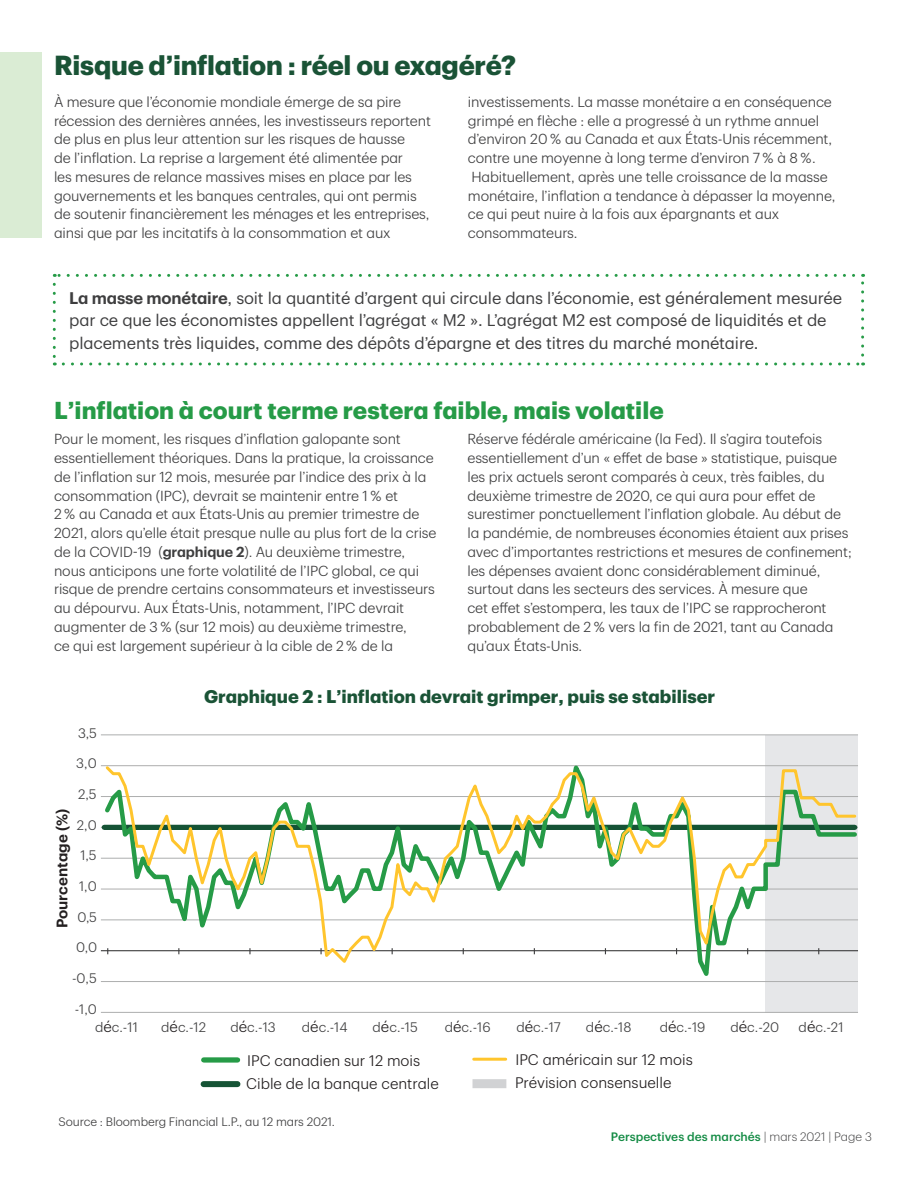
<style>
.page{position:relative;width:918px;height:1188px;background:#fff}
.page>*{position:absolute;margin:0;border:0;box-sizing:border-box;transform-origin:0 0}
.Subheader_1_-_Bold{font:700 27px "TD Graphik";letter-spacing:-.01em;color:#1a5336}
.Subheader_2-_361__Bo{font:700 24px "TD Graphik";color:#269b47}
.Graph_title{font:700 18px "TD Graphik";color:#1a5336}
.t1{font:600 18px "TD Graphik";color:#155335}
.t2{font:16.5px/22.5px "TD Graphik";letter-spacing:-.01em;color:#3e3e3f}
.t3{font:300 15px/23.1px "TD Graphik";color:#231f20}
.t4{font:600 15px "TD Graphik";color:#231f20}
.Body_copy_1_-_9_5_12{font:300 14.25px/18.8px "TD Graphik";letter-spacing:-.01em;color:#3e3e3f}
.t5{font:300 13.5px "TD Graphik";color:#3e3e3f}
.Footnotes_8pt{font:300 12px "TD Graphik";letter-spacing:-.01em;color:#3e3e3f}
.t6{font:500 12px "TD Graphik";color:#138b44}
.s1{font-weight:600}
.s2{font-size:15px;color:#231f20}
.s3{font-weight:300;color:#3e3e3f}
</style>
<div class="page">
<svg style="left:53px;top:284px;width:3px;height:81px"></svg>
<svg style="left:63px;top:362px;width:801px;height:3px"></svg>
<svg style="left:861px;top:274px;width:3px;height:81px"></svg>
<svg style="left:54px;top:274px;width:800px;height:3px"></svg>
<div style="left:766px;top:735px;width:92px;height:277px;background:#e6e7e9"></div>
<hr style="left:101px;top:735px;width:757px;height:1px;background:#adaeae">
<hr style="left:101px;top:1012px;width:757px;height:1px;background:#adaeae">
<div style="left:204px;top:1057px;width:34px;height:6px;background:#269b47"></div>
<div style="left:204px;top:1081px;width:33px;height:6px;background:#155335"></div>
<hr style="left:474px;top:1058px;width:32px;height:3px;background:#ffc52d">
<svg style="left:101px;top:754px;width:757px;height:236px"></svg>
<svg style="left:103px;top:764px;width:755px;height:202px"></svg>
<div style="left:473px;top:1079px;width:33px;height:9px;background:#d1d2d4"></div>
<div style="left:0;top:52px;width:42px;height:186px;background:#daecd4"></div>
<p class="Subheader_1_-_Bold" style="left:54px;top:44px;width:464px">Risque d’inflation : réel ou exagéré?</p>
<p class="Body_copy_1_-_9_5_12" style="left:54px;top:91px;width:379px">À mesure que l’économie mondiale émerge de sa pire récession des dernières années, les investisseurs reportent de plus en plus leur attention sur les risques de hausse<br>de l’inflation. La reprise a largement été alimentée par<br>les mesures de relance massives mises en place par les gouvernements et les banques centrales, qui ont permis de soutenir financièrement les ménages et les entreprises, ainsi que par les incitatifs à la consommation et aux</p>
<p class="Body_copy_1_-_9_5_12" style="left:468px;top:91px;width:369px">investissements. La masse monétaire a en conséquence grimpé en flèche : elle a progressé à un rythme annuel d’environ 20 % au Canada et aux États-Unis récemment, contre une moyenne à long terme d’environ 7 % à 8 %.<br>Habituellement, après une telle croissance de la masse monétaire, l’inflation a tendance à dépasser la moyenne, ce qui peut nuire à la fois aux épargnants et aux consommateurs.</p>
<p class="t2" style="left:69px;top:285px;width:774px"><span class="s1">La masse monétaire</span>, soit la quantité d’argent qui circule dans l’économie, est généralement mesurée par ce que les économistes appellent l’agrégat « M2 ». L’agrégat M2 est composé de liquidités et de placements très liquides, comme des dépôts d’épargne et des titres du marché monétaire.</p>
<p class="Subheader_2-_361__Bo" style="left:54px;top:392px;width:611px">L’inflation à court terme restera faible, mais volatile</p>
<p class="Body_copy_1_-_9_5_12" style="left:54px;top:429px;width:384px">Pour le moment, les risques d’inflation galopante sont essentiellement théoriques. Dans la pratique, la croissance de l’inflation sur 12 mois, mesurée par l’indice des prix à la consommation (IPC), devrait se maintenir entre 1 % et<br>2 % au Canada et aux États-Unis au premier trimestre de 2021, alors qu’elle était presque nulle au plus fort de la crise de la COVID-19 (<span class="s1">graphique 2</span>). Au deuxième trimestre, nous anticipons une forte volatilité de l’IPC global, ce qui risque de prendre certains consommateurs et investisseurs au dépourvu. Aux États-Unis, notamment, l’IPC devrait augmenter de 3 % (sur 12 mois) au deuxième trimestre,<br>ce qui est largement supérieur à la cible de 2 % de la</p>
<p class="Body_copy_1_-_9_5_12" style="left:467px;top:429px;width:386px">Réserve fédérale américaine (la Fed). Il s’agira toutefois essentiellement d’un « effet de base » statistique, puisque les prix actuels seront comparés à ceux, très faibles, du deuxième trimestre de 2020, ce qui aura pour effet de surestimer ponctuellement l’inflation globale. Au début de la pandémie, de nombreuses économies étaient aux prises avec d’importantes restrictions et mesures de confinement; les dépenses avaient donc considérablement diminué, surtout dans les secteurs des services. À mesure que<br>cet effet s’estompera, les taux de l’IPC se rapprocheront probablement de 2 % vers la fin de 2021, tant au Canada qu’aux États-Unis.</p>
<p class="Graph_title" style="left:204px;top:683px;width:513px">Graphique 2 : L’inflation devrait grimper, puis se stabiliser</p>
<p class="t1" style="left:211px;top:679px;width:506px">Graphique 2 : L’inflation devrait grimper, puis se stabiliser</p>
<p class="t5" style="left:78px;top:723px;width:20px">3,5</p>
<p class="t5" style="left:76px;top:753px;width:22px">3,0</p>
<p class="t5" style="left:78px;top:784px;width:20px">2,5</p>
<p class="t4" style="left:51px;top:928px;width:121px;rotate:-90deg">Pourcentage (%)</p>
<p class="t5" style="left:77px;top:815px;width:21px">2,0</p>
<p class="t5" style="left:80px;top:845px;width:18px">1,5</p>
<p class="t5" style="left:79px;top:876px;width:19px">1,0</p>
<p class="t5" style="left:77px;top:907px;width:21px">0,5</p>
<p class="t5" style="left:76px;top:938px;width:22px">0,0</p>
<p class="t5" style="left:72px;top:968px;width:26px">-0,5</p>
<p class="t5" style="left:75px;top:999px;width:24px">-1,0</p>
<p class="t5" style="left:95px;top:1017px;width:44px">d<span class="s2">é</span>c.-11</p>
<p class="t5" style="left:161px;top:1017px;width:46px">d<span class="s2">é</span>c.-12</p>
<p class="t5" style="left:230px;top:1017px;width:47px">d<span class="s2">é</span>c.-13</p>
<p class="t5" style="left:302px;top:1017px;width:47px">d<span class="s2">é</span>c.-14</p>
<p class="t5" style="left:373px;top:1017px;width:47px">d<span class="s2">é</span>c.-15</p>
<p class="t5" style="left:445px;top:1017px;width:47px">d<span class="s2">é</span>c.-16</p>
<p class="t5" style="left:516px;top:1017px;width:46px">d<span class="s2">é</span>c.-17</p>
<p class="t5" style="left:586px;top:1017px;width:47px">d<span class="s2">é</span>c.-18</p>
<p class="t5" style="left:660px;top:1017px;width:47px">d<span class="s2">é</span>c.-19</p>
<p class="t5" style="left:731px;top:1017px;width:50px">d<span class="s2">é</span>c.-20</p>
<p class="t5" style="left:799px;top:1017px;width:46px">d<span class="s2">é</span>c.-21</p>
<p class="t3" style="left:246px;top:1047px;width:194px">IPC canadien sur 12 mois<br>Cible de la banque centrale</p>
<p class="Footnotes_8pt" style="left:58px;top:1113px;width:278px">Source : Bloomberg Financial L.P., au 12 mars 2021.</p>
<p class="t3" style="left:515px;top:1047px;width:179px">IPC américain sur 12 mois</p>
<p class="t3" style="left:515px;top:1070px;width:158px">Prévision consensuelle</p>
<p class="t6" style="left:611px;top:1128px;width:262px">Perspectives des marchés <span class="s3">| mars 2021 | Page 3</span></p>
</div>
